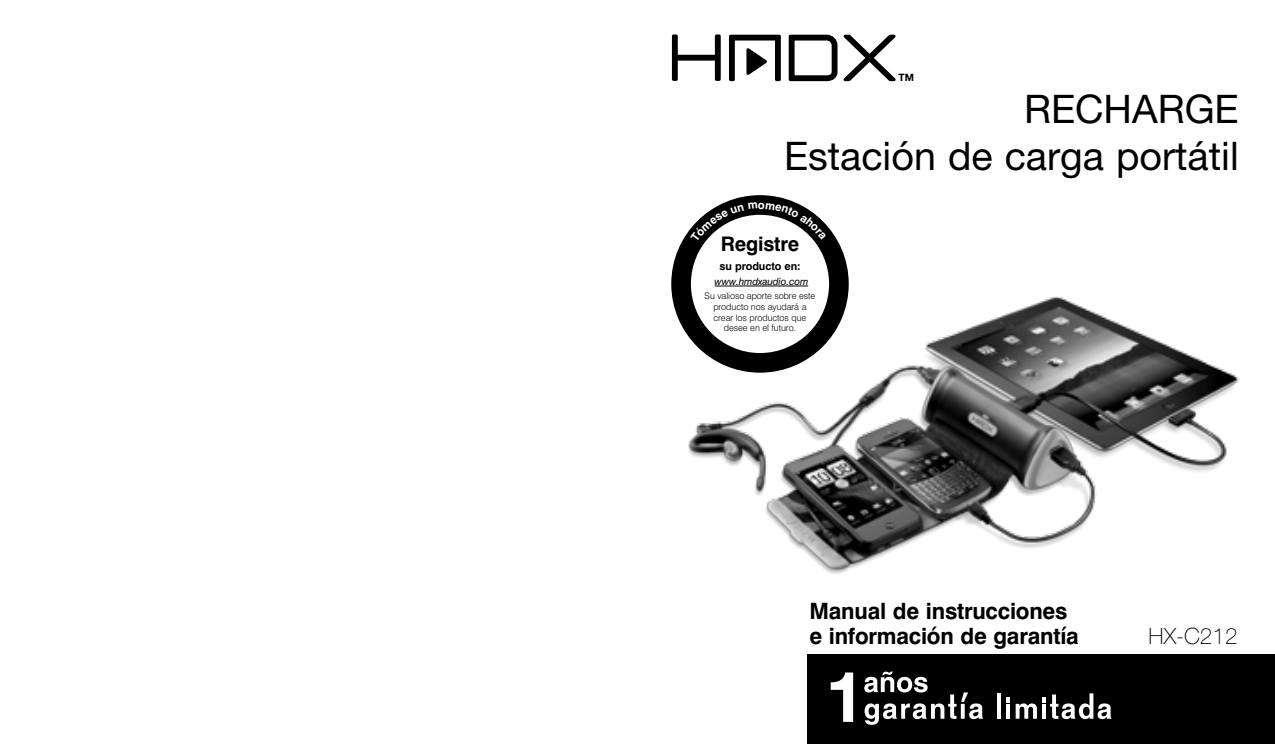
<style>
.page{position:relative;width:1275px;height:744px;background:#fff}
.page>*{position:absolute;margin:0;border:0;box-sizing:border-box;transform-origin:0 0}
.t1{font:39.5px/47.2px "Helvetica Neue LT Std";color:#000;text-align:right}
.t2{font:700 22.5px/25px "Swiss 721 BT";letter-spacing:-.01em;color:#000}
.t3{font:100 22.5px "Helvetica Neue LT Std";color:#000}
.t4{font:700 20px "Swiss 721 BT";letter-spacing:-.01em;color:#000}
.t5{font:700 11px "Swiss 721 BT";letter-spacing:-.01em;color:#000}
.t6{font:700 10.25px "Helvetica Neue LT Std";color:#000}
.t7{font:italic 10px "Swiss 721 BT";letter-spacing:-.01em;color:#000}
.t8{font:300 9.25px/11px "Swiss 721 BT";letter-spacing:-.01em;color:#000;text-align:center}
</style>
<div class="page">
<div style="left:807px;top:654px;width:467px;height:89px;background:#000"></div>
<div style="left:715px;top:34px;width:5px;height:47px;border:3px solid #000"></div>
<div style="left:672px;top:34px;width:5px;height:47px;border:3px solid #000"></div>
<div style="left:673px;top:55px;width:46px;height:6px;border:3px solid #000"></div>
<svg style="left:729px;top:34px;width:167px;height:48px"></svg>
<div style="left:671px;top:195px;width:177px;height:177px;background:#000;border-radius:50%"></div>
<div style="left:691px;top:215px;width:138px;height:138px;background:#fff;border-radius:50%"></div>
<hr style="left:714px;top:285px;width:94px;height:1px;background:#000">
<svg style="left:864px;top:671px;width:119px;height:53px"></svg>
<svg style="left:997px;top:693px;width:3px;height:25px"></svg>
<svg style="left:1006px;top:697px;width:30px;height:21px"></svg>
<svg style="left:1042px;top:693px;width:69px;height:26px"></svg>
<svg style="left:830px;top:672px;width:23px;height:49px"></svg>
<img style="left:681px;top:287px;width:559px;height:287px">
<svg style="left:690px;top:202px;width:136px;height:40px"></svg>
<p class="t6" style="left:898px;top:71px;width:17px">TM</p>
<h1 class="t1" style="left:784px;top:84px;width:456px">RECHARGE<br>Estación de carga portátil</h1>
<h3 class="t4" style="left:720px;top:231px;width:80px">Registre</h3>
<p class="t5" style="left:719px;top:260px;width:82px">su producto en:</p>
<p class="t7" style="left:714px;top:275px;width:95px">www.hmdxaudio.com</p>
<p class="t8" style="left:704px;top:289px;width:112px">Su valioso aporte sobre este producto nos ayudará a crear los productos que desee en el futuro.</p>
<h2 class="t2" style="left:809px;top:597px;width:271px">Manual de instrucciones e información de garantía</h2>
<h2 class="t3" style="left:1148px;top:622px;width:90px">HX-C212</h2>
</div>
